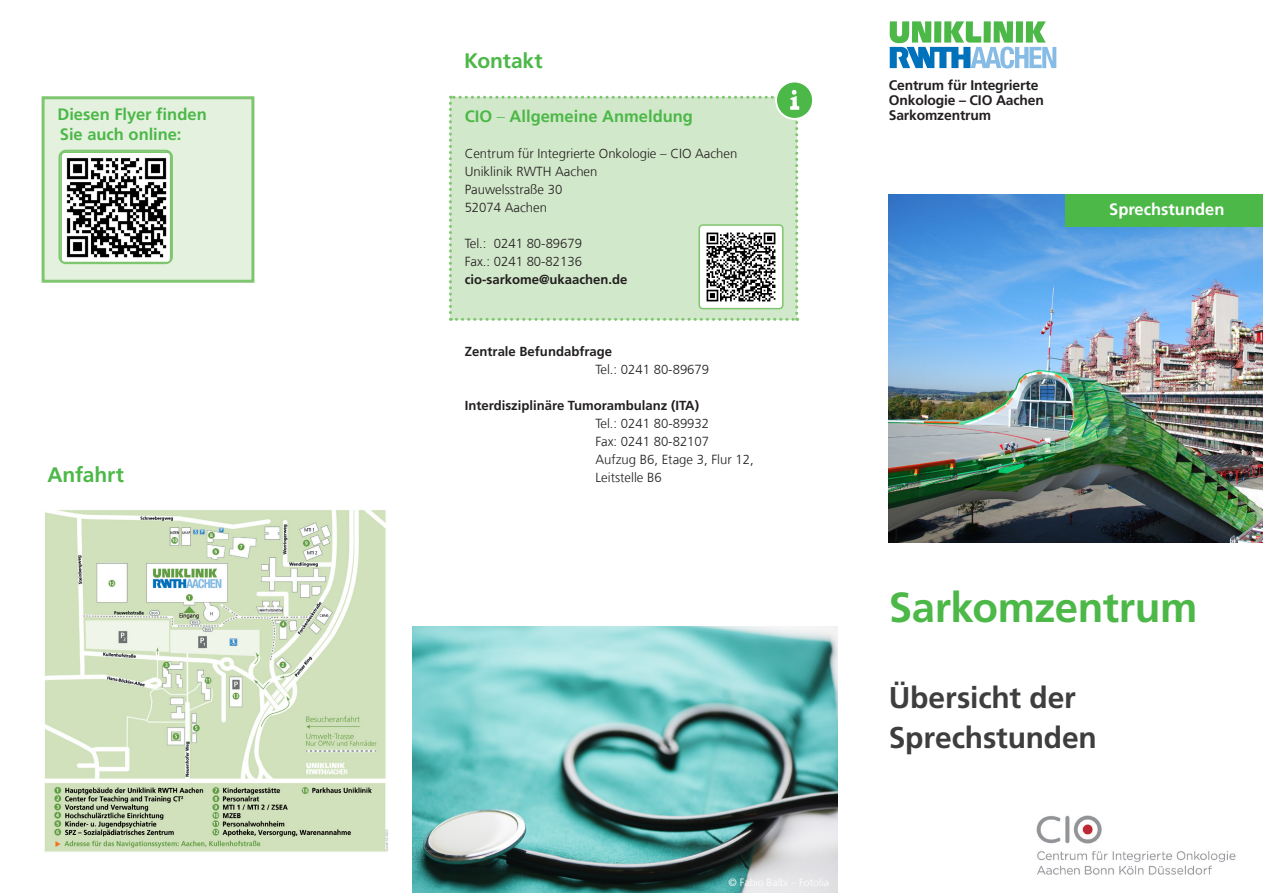
<style>
.page{position:relative;width:1263px;height:893px;background:#fff}
.page>*{position:absolute;margin:0;border:0;box-sizing:border-box;transform-origin:0 0}
.t1{font:700 42px "Frutiger LT Com";letter-spacing:-.01em;color:#4cb848}
.t2{font:700 30px/40.5px "Frutiger LT Com";letter-spacing:-.005em;color:#3e3e3f}
.t3{font:700 21px "Frutiger LT Com";letter-spacing:-.005em;color:#4cb848}
.t4{font:700 16.5px/19.8px "Frutiger LT Com";color:#4cb848}
.t5{font:700 16.5px "Frutiger LT Com";color:#fff}
.t6{font:700 13.8px/15px "Frutiger LT Com";letter-spacing:-.01em;color:#231f20}
.t7{font:300 13.2px/18px "Frutiger LT Com";color:#231f20}
.t8{font:700 13.2px "Frutiger LT Com";color:#231f20}
.s1{font-weight:300}
</style>
<div class="page">
<svg style="left:890px;top:21px;width:166px;height:48px"></svg>
<img style="left:889px;top:194px;width:374px;height:348px">
<div style="left:1065px;top:194px;width:198px;height:33px;background:#4cb848"></div>
<img style="left:412px;top:626px;width:426px;height:267px">
<svg style="left:449px;top:82px;width:364px;height:239px;background:#d4e9cc"></svg>
<img style="left:699px;top:225px;width:84px;height:84px">
<div style="left:698px;top:224px;width:85px;height:85px;border:2px solid #7fc670;border-radius:4px"></div>
<svg style="left:41px;top:96px;width:214px;height:187px;background:#dcedd5"></svg>
<div style="left:58px;top:150px;width:115px;height:114px;border:2px solid #7fc670;border-radius:6px"></div>
<img style="left:44px;top:510px;width:344px;height:342px">
<img style="left:1036px;top:815px;width:200px;height:60px">
<img style="left:61px;top:152px;width:110px;height:110px">
<div style="left:60px;top:152px;width:111px;height:111px;border:2px solid #7fc670;border-radius:4px"></div>
<p class="t4" style="left:57px;top:105px;width:151px">Diesen Flyer finden<br>Sie auch online:</p>
<h3 class="t3" style="left:47px;top:462px;width:78px">Anfahrt</h3>
<h3 class="t3" style="left:464px;top:48px;width:80px">Kontakt</h3>
<p class="t4" style="left:465px;top:106px;width:230px">CIO <span class="s1">–</span> Allgemeine Anmeldung</p>
<p class="t7" style="left:465px;top:145px;width:274px">Centrum für Integrierte Onkologie – CIO Aachen<br>Uniklinik RWTH Aachen<br>Pauwelsstraße 30<br>52074 Aachen</p>
<p class="t7" style="left:465px;top:235px;width:119px">Tel.: 0241 80-89679<br>Fax.: 0241 80-82136</p>
<p class="t8" style="left:465px;top:272px;width:164px">cio-sarkome@ukaachen.de</p>
<p class="t8" style="left:465px;top:344px;width:149px">Zentrale Befundabfrage</p>
<p class="t7" style="left:595px;top:361px;width:115px">Tel.: 0241 80-89679</p>
<p class="t8" style="left:465px;top:398px;width:236px">Interdisziplinäre Tumorambulanz (ITA)</p>
<p class="t7" style="left:595px;top:415px;width:160px">Tel.: 0241 80-89932<br>Fax: 0241 80-82107<br>Aufzug B6, Etage 3, Flur 12,<br>Leitstelle B6</p>
<p class="t6" style="left:889px;top:78px;width:157px">Centrum für Integrierte<br>Onkologie – CIO Aachen<br>Sarkomzentrum</p>
<p class="t5" style="left:1109px;top:199px;width:117px">Sprechstunden</p>
<h1 class="t1" style="left:889px;top:583px;width:310px">Sarkomzentrum</h1>
<h2 class="t2" style="left:889px;top:677px;width:210px">Übersicht der<br>Sprechstunden</h2>
</div>
